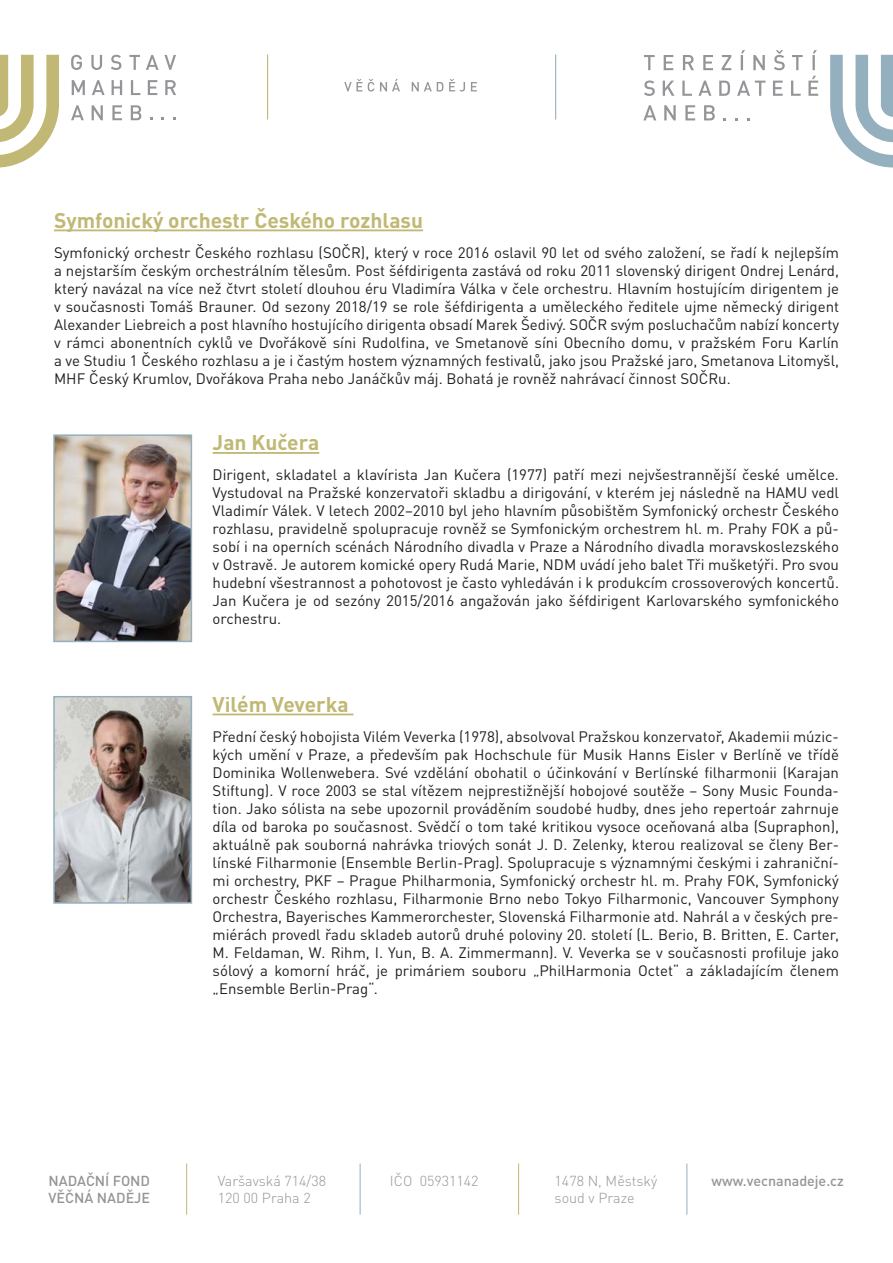
<style>
.page{position:relative;width:893px;height:1263px;background:#fff}
.page>*{position:absolute;margin:0;border:0;box-sizing:border-box;transform-origin:0 0}
.t1{font:700 21px "DIN Pro";color:#c0b874}
.t2{font:15px/18px "DIN Pro";color:#231f20;text-align:justify}
.t3{font:300 14.25px/17.1px "DIN Pro";color:#939598}
.t4{font:500 14.25px/17.1px "DIN Pro";color:#939598}
</style>
<div class="page">
<hr style="left:186px;top:1163px;width:1px;height:52px;background:#c0b874">
<hr style="left:518px;top:1163px;width:1px;height:52px;background:#c0b874">
<hr style="left:360px;top:1163px;width:1px;height:52px;background:#94afbd">
<hr style="left:686px;top:1163px;width:1px;height:52px;background:#94afbd">
<hr style="left:213px;top:452px;width:106px;height:2px;background:#c0b874">
<hr style="left:54px;top:229px;width:369px;height:2px;background:#c0b874">
<hr style="left:213px;top:713px;width:140px;height:2px;background:#c0b874">
<img style="left:56px;top:437px;width:133px;height:202px">
<div style="left:53px;top:434px;width:139px;height:208px;border:2px solid #94afbd"></div>
<img style="left:56px;top:699px;width:133px;height:202px">
<div style="left:53px;top:696px;width:139px;height:208px;border:2px solid #94afbd"></div>
<svg style="left:643px;top:105px;width:13px;height:15px"></svg>
<svg style="left:664px;top:105px;width:12px;height:15px"></svg>
<svg style="left:685px;top:105px;width:10px;height:15px"></svg>
<svg style="left:704px;top:105px;width:11px;height:15px"></svg>
<svg style="left:644px;top:55px;width:11px;height:15px"></svg>
<svg style="left:664px;top:55px;width:9px;height:15px"></svg>
<svg style="left:683px;top:55px;width:11px;height:15px"></svg>
<svg style="left:703px;top:55px;width:10px;height:15px"></svg>
<svg style="left:722px;top:55px;width:9px;height:15px"></svg>
<svg style="left:741px;top:50px;width:4px;height:20px"></svg>
<svg style="left:753px;top:55px;width:12px;height:15px"></svg>
<svg style="left:774px;top:50px;width:11px;height:20px"></svg>
<svg style="left:792px;top:55px;width:11px;height:15px"></svg>
<svg style="left:812px;top:50px;width:5px;height:20px"></svg>
<svg style="left:644px;top:80px;width:11px;height:16px"></svg>
<svg style="left:663px;top:81px;width:11px;height:15px"></svg>
<svg style="left:682px;top:81px;width:10px;height:15px"></svg>
<svg style="left:698px;top:81px;width:13px;height:15px"></svg>
<svg style="left:719px;top:81px;width:11px;height:15px"></svg>
<svg style="left:737px;top:81px;width:28px;height:15px"></svg>
<svg style="left:773px;top:81px;width:10px;height:15px"></svg>
<svg style="left:791px;top:81px;width:10px;height:15px"></svg>
<svg style="left:808px;top:76px;width:10px;height:20px"></svg>
<svg style="left:830px;top:55px;width:63px;height:112px"></svg>
<svg style="left:71px;top:55px;width:11px;height:15px"></svg>
<svg style="left:91px;top:55px;width:11px;height:15px"></svg>
<svg style="left:111px;top:55px;width:10px;height:15px"></svg>
<svg style="left:129px;top:55px;width:11px;height:15px"></svg>
<svg style="left:146px;top:55px;width:30px;height:15px"></svg>
<svg style="left:72px;top:80px;width:13px;height:15px"></svg>
<svg style="left:92px;top:80px;width:13px;height:15px"></svg>
<svg style="left:112px;top:80px;width:10px;height:15px"></svg>
<svg style="left:131px;top:80px;width:9px;height:15px"></svg>
<svg style="left:148px;top:80px;width:9px;height:15px"></svg>
<svg style="left:165px;top:80px;width:11px;height:15px"></svg>
<svg style="left:71px;top:105px;width:13px;height:15px"></svg>
<svg style="left:92px;top:105px;width:11px;height:15px"></svg>
<svg style="left:112px;top:105px;width:10px;height:15px"></svg>
<svg style="left:131px;top:105px;width:10px;height:15px"></svg>
<svg style="left:0;top:55px;width:59px;height:112px"></svg>
<svg style="left:344px;top:79px;width:18px;height:12px"></svg>
<svg style="left:368px;top:79px;width:6px;height:13px"></svg>
<svg style="left:380px;top:79px;width:20px;height:12px"></svg>
<svg style="left:412px;top:82px;width:31px;height:9px"></svg>
<svg style="left:449px;top:79px;width:16px;height:13px"></svg>
<svg style="left:471px;top:82px;width:6px;height:9px"></svg>
<hr style="left:267px;top:55px;width:1px;height:64px;background:#c0b874">
<hr style="left:555px;top:55px;width:1px;height:64px;background:#94afbd">
<p class="t1" style="left:54px;top:213px;width:371px">Symfonický orchestr Českého rozhlasu</p>
<p class="t2" style="left:54px;top:245px;width:787px">Symfonický orchestr Českého rozhlasu (SOČR), který v roce 2016 oslavil 90 let od svého založení, se řadí k nejlepším a nejstarším českým orchestrálním tělesům. Post šéfdirigenta zastává od roku 2011 slovenský dirigent Ondrej Lenárd, který navázal na více než čtvrt století dlouhou éru Vladimíra Válka v čele orchestru. Hlavním hostujícím dirigentem je v současnosti Tomáš Brauner. Od sezony 2018/19 se role šéfdirigenta a uměleckého ředitele ujme německý dirigent Alexander Liebreich a post hlavního hostujícího dirigenta obsadí Marek Šedivý. SOČR svým posluchačům nabízí koncerty v rámci abonentních cyklů ve Dvořákově síni Rudolfina, ve Smetanově síni Obecního domu, v pražském Foru Karlín a ve Studiu 1 Českého rozhlasu a je i častým hostem významných festivalů, jako jsou Pražské jaro, Smetanova Litomyšl, MHF Český Krumlov, Dvořákova Praha nebo Janáčkův máj. Bohatá je rovněž nahrávací činnost SOČRu.</p>
<p class="t1" style="left:213px;top:435px;width:108px">Jan Kučera</p>
<p class="t2" style="left:213px;top:468px;width:628px">Dirigent, skladatel a klavírista Jan Kučera (1977) patří mezi nejvšestrannější české umělce.<br>Vystudoval na Pražské konzervatoři skladbu a dirigování, v kterém jej následně na HAMU vedl Vladimír Válek. V letech 2002–2010 byl jeho hlavním působištěm Symfonický orchestr Českého rozhlasu, pravidelně spolupracuje rovněž se Symfonickým orchestrem hl. m. Prahy FOK a pů&shy;sobí i na operních scénách Národního divadla v Praze a Národního divadla moravskoslezského v Ostravě. Je autorem komické opery Rudá Marie, NDM uvádí jeho balet Tři mušketýři. Pro svou hudební všestrannost a pohotovost je často vyhledáván i k produkcím crossoverových koncertů.<br>Jan Kučera je od sezóny 2015/2016 angažován jako šéfdirigent Karlovarského symfonického orchestru.</p>
<p class="t1" style="left:213px;top:697px;width:137px">Vilém Veverka</p>
<p class="t2" style="left:213px;top:729px;width:628px">Přední český hobojista Vilém Veverka (1978), absolvoval Pražskou konzervatoř, Akademii múzic&shy;kých umění v Praze, a především pak Hochschule für Musik Hanns Eisler v Berlíně ve třídě Dominika Wollenwebera. Své vzdělání obohatil o účinkování v Berlínské filharmonii (Karajan Stiftung). V roce 2003 se stal vítězem nejprestižnější hobojové soutěže – Sony Music Founda&shy;tion. Jako sólista na sebe upozornil prováděním soudobé hudby, dnes jeho repertoár zahrnuje díla od baroka po současnost. Svědčí o tom také kritikou vysoce oceňovaná alba (Supraphon), aktuálně pak souborná nahrávka triových sonát J. D. Zelenky, kterou realizoval se členy Ber&shy;línské Filharmonie (Ensemble Berlin-Prag). Spolupracuje s významnými českými i zahraniční&shy;mi orchestry, PKF – Prague Philharmonia, Symfonický orchestr hl. m. Prahy FOK, Symfonický orchestr Českého rozhlasu, Filharmonie Brno nebo Tokyo Filharmonic, Vancouver Symphony Orchestra, Bayerisches Kammerorchester, Slovenská Filharmonie atd. Nahrál a v českých pre&shy;miérách provedl řadu skladeb autorů druhé poloviny 20. století (L. Berio, B. Britten, E. Carter, M. Feldaman, W. Rihm, I. Yun, B. A. Zimmermann). V. Veverka se v současnosti profiluje jako sólový a komorní hráč, je primáriem souboru „PhilHarmonia Octet“ a základajícím členem „Ensemble Berlin-Prag“.</p>
<p class="t4" style="left:49px;top:1172px;width:103px">NADAČNÍ FOND<br>VĚČNÁ NADĚJE</p>
<p class="t4" style="left:712px;top:1172px;width:134px">www.vecnanadeje.cz</p>
<p class="t3" style="left:218px;top:1172px;width:110px">Varšavská 714/38<br>120 00 Praha 2</p>
<p class="t3" style="left:390px;top:1172px;width:90px">IČO 05931142</p>
<p class="t3" style="left:555px;top:1172px;width:104px">1478 N, Městský soud v Praze</p>
</div>
